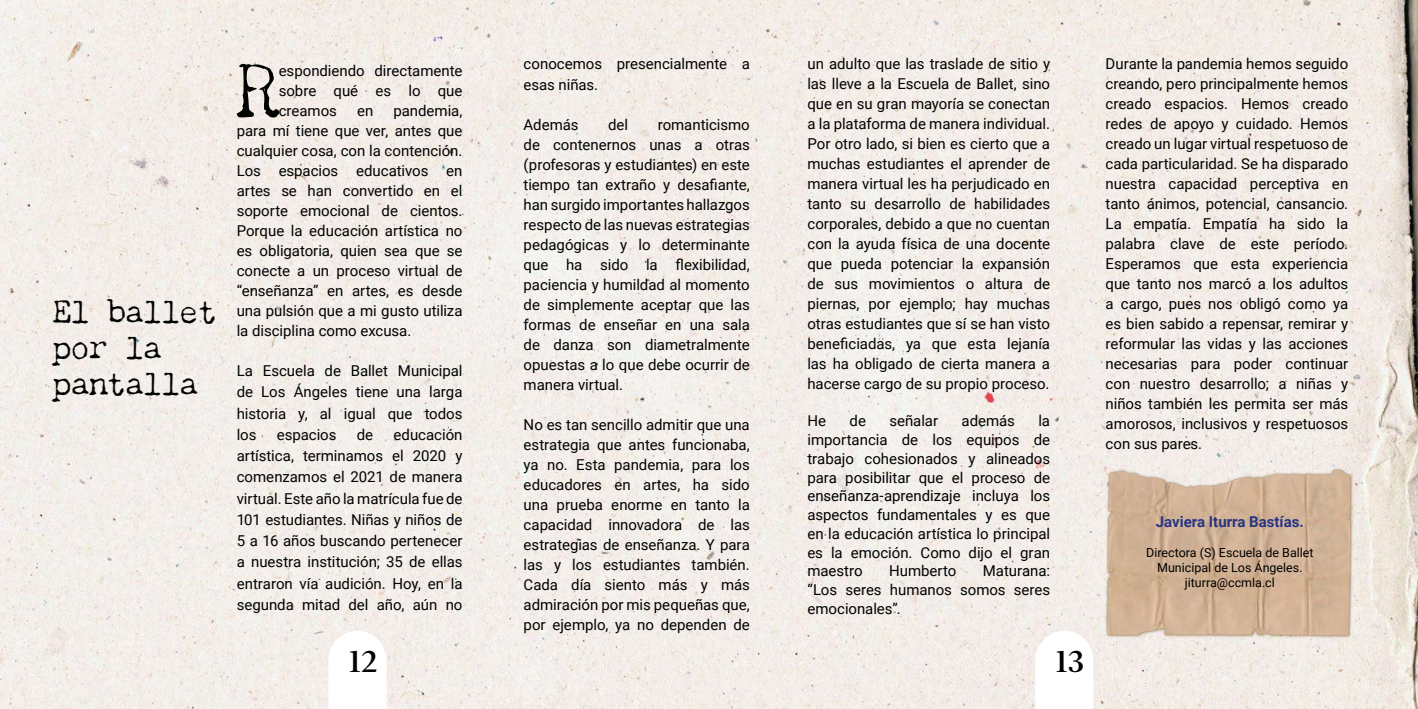
<style>
.page{position:relative;width:1418px;height:709px;background:#fff}
.page>*{position:absolute;margin:0;border:0;box-sizing:border-box;transform-origin:0 0}
.t1{font:70.12px "Chandler 42";color:#010202}
.t2{font:30px/36px "Chandler 42";color:#010202}
.t3{font:600 30px "Magneta";color:#000}
.t4{font:15px/20px "Roboto";letter-spacing:-.005em;color:#010202;text-align:justify}
.t5{font:700 15px "Roboto";color:#283583}
.t6{font:12.5px/15px "Roboto";color:#000;text-align:center}
</style>
<div class="page">
<img style="left:0;top:0;width:1417px;height:709px">
<img style="left:1091px;top:454px;width:276px;height:197px">
<svg style="left:328px;top:630px;width:58px;height:79px"></svg>
<svg style="left:1035px;top:630px;width:58px;height:79px"></svg>
<h2 class="t2" style="left:53px;top:294px;width:165px">El ballet por la pantalla</h2>
<p class="t4" style="left:807px;top:53px;width:244px">un adulto que las traslade de sitio y las lleve a la Escuela de Ballet, sino que en su gran mayoría se conectan a la plataforma de manera individual.<br>Por otro lado, si bien es cierto que a muchas estudiantes el aprender de manera virtual les ha perjudicado en tanto su desarrollo de habilidades corporales, debido a que no cuentan con la ayuda física de una docente que pueda potenciar la expansión de sus movimientos o altura de piernas, por ejemplo; hay muchas otras estudiantes que sí se han visto beneficiadas, ya que esta lejanía las ha obligado de cierta manera a hacerse cargo de su propio proceso.</p>
<p class="t4" style="left:807px;top:410px;width:20px">He</p>
<p class="t4" style="left:849px;top:410px;width:18px">de</p>
<p class="t4" style="left:889px;top:410px;width:50px">señalar</p>
<p class="t4" style="left:961px;top:410px;width:55px">además</p>
<p class="t4" style="left:523px;top:52px;width:228px;line-height:21.2px">conocemos presencialmente a esas niñas.</p>
<p class="t4" style="left:523px;top:114px;width:56px">Además</p>
<p class="t4" style="left:608px;top:114px;width:22px">del</p>
<h1 class="t1" style="left:236px;top:51px;width:44px">R</h1>
<p class="t4" style="left:279px;top:60px;width:185px">espondiendo directamente sobre qué es lo que creamos</p>
<p class="t4" style="left:237px;top:100px;width:227px;text-indent:157px">pandemia, para mí tiene que ver, antes que cualquier cosa, con la contención.<br>Los espacios educativos en artes se han convertido en el soporte emocional de cientos.<br>Porque la educación artística no es obligatoria, quien sea que se conecte a un proceso virtual de “enseñanza” en artes, es desde una pulsión que a mi gusto utiliza la disciplina como excusa.</p>
<p class="t4" style="left:237px;top:359px;width:227px;line-height:21.2px">La Escuela de Ballet Municipal de Los Ángeles tiene una larga historia y, al igual que todos los</p>
<p class="t4" style="left:357px;top:100px;width:18px">en</p>
<p class="t4" style="left:523px;top:114px;width:228px;text-indent:134px">romanticismo de contenernos unas a otras (profesoras y estudiantes) en este tiempo tan extraño y desafiante, han surgido importantes hallazgos respecto de las nuevas estrategias pedagógicas y lo determinante que ha sido la flexibilidad, paciencia y humildad al momento de simplemente aceptar que las formas de enseñar en una sala de danza son diametralmente opuestas a lo que debe ocurrir de manera virtual.</p>
<p class="t4" style="left:523px;top:414px;width:228px">No es tan sencillo admitir que una estrategia que antes funcionaba, ya no. Esta pandemia, para los educadores en artes, ha sido una prueba enorme en tanto la capacidad innovadora de las estrategias de enseñanza. Y para las y los estudiantes también.<br>Cada día siento más y más admiración por mis pequeñas que, por ejemplo, ya no dependen de</p>
<p class="t4" style="left:807px;top:411px;width:244px;line-height:18.8px;text-indent:231px">la importancia de los equipos de trabajo cohesionados y alineados para posibilitar que el proceso de enseñanza-aprendizaje incluya los aspectos fundamentales y es que en la educación artística lo principal es la emoción. Como dijo el gran maestro</p>
<p class="t4" style="left:237px;top:423px;width:227px;line-height:21.2px;text-indent:157px">educación artística, terminamos el 2020 y comenzamos el 2021 de manera virtual. Este año la matrícula fue de 101 estudiantes. Niñas y niños de 5 a 16 años buscando pertenecer a nuestra institución; 35 de ellas entraron vía audición. Hoy, en la segunda mitad del año, aún no</p>
<h2 class="t3" style="left:349px;top:641px;width:30px">12</h2>
<h2 class="t3" style="left:1055px;top:641px;width:30px">13</h2>
<p class="t4" style="left:277px;top:424px;width:61px">espacios</p>
<p class="t4" style="left:357px;top:424px;width:18px">de</p>
<p class="t4" style="left:889px;top:560px;width:69px">Humberto</p>
<p class="t4" style="left:807px;top:561px;width:244px;line-height:18.8px;text-indent:175px">Maturana: “Los seres humanos somos seres emocionales”.</p>
<p class="t4" style="left:1105px;top:53px;width:244px">Durante la pandemia hemos seguido creando, pero principalmente hemos creado espacios. Hemos creado redes de apoyo y cuidado. Hemos creado un lugar virtual respetuoso de cada particularidad. Se ha disparado nuestra capacidad perceptiva en tanto ánimos, potencial, cansancio.<br>La empatía. Empatía ha sido la palabra clave de este período.<br>Esperamos que esta experiencia que tanto nos marcó a los adultos a cargo, pues nos obligó como ya es bien sabido a repensar, remirar y reformular las vidas y las acciones necesarias para poder continuar con nuestro desarrollo; a niñas y niños también les permita ser más amorosos, inclusivos y respetuosos con sus pares.</p>
<p class="t5" style="left:1155px;top:511px;width:149px">Javiera Iturra Bastías.</p>
<p class="t6" style="left:1146px;top:544px;width:169px">Directora (S) Escuela de Ballet<br>Municipal de Los Ángeles. jiturra@ccmla.cl</p>
</div>
